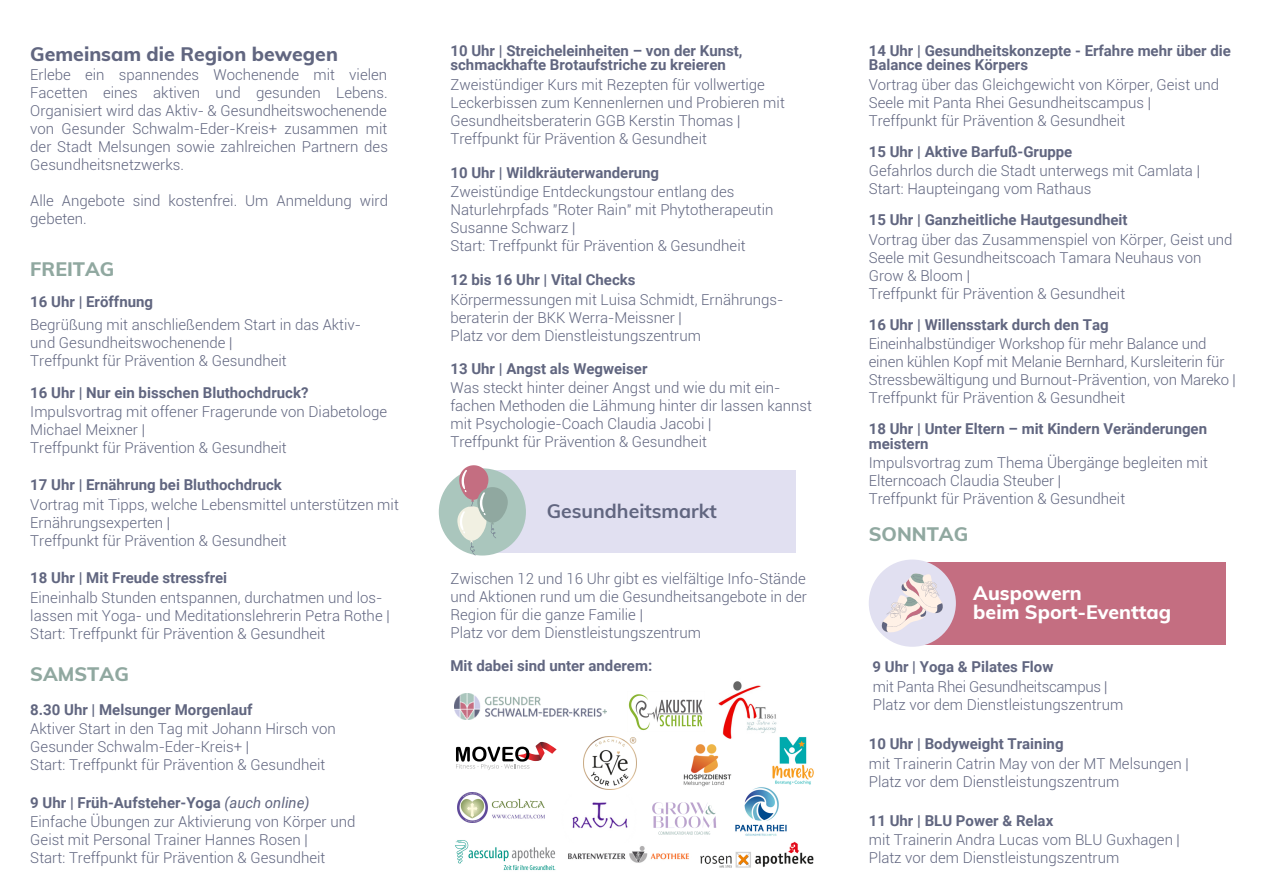
<style>
.page{position:relative;width:1263px;height:894px;background:#fff}
.page>*{position:absolute;margin:0;border:0;box-sizing:border-box;transform-origin:0 0}
.t1{font:800 19.5px "Muli";color:#fff}
.t2{font:800 19.5px "Muli";color:#616680}
.t3{font:800 19.5px "Muli";color:#90a8a0}
.t4{font:700 19.5px "Muli";color:#616680}
.t5{font:300 15px/18px "Roboto";color:#616680}
.t6{font:700 15px/14.5px "Roboto";color:#616680}
.s1{font-weight:400;font-style:italic}
</style>
<div class="page">
<div style="left:912px;top:562px;width:313px;height:82px;background:#c46e81"></div>
<div style="left:869px;top:559px;width:87px;height:87px;background:#e1e0f1;border-radius:50%"></div>
<svg style="left:881px;top:573px;width:62px;height:59px"></svg>
<svg style="left:456px;top:742px;width:101px;height:27px"></svg>
<img style="left:718px;top:681px;width:59px;height:58px">
<img style="left:457px;top:792px;width:88px;height:30px">
<img style="left:628px;top:694px;width:75px;height:36px">
<img style="left:769px;top:736px;width:45px;height:48px">
<img style="left:455px;top:840px;width:101px;height:31px">
<img style="left:568px;top:846px;width:121px;height:17px">
<img style="left:700px;top:841px;width:113px;height:27px">
<img style="left:735px;top:787px;width:52px;height:49px">
<img style="left:572px;top:802px;width:56px;height:27px">
<img style="left:683px;top:744px;width:49px;height:42px">
<img style="left:652px;top:802px;width:65px;height:33px">
<div style="left:482px;top:470px;width:313px;height:83px;background:#e1e0f1"></div>
<div style="left:439px;top:468px;width:87px;height:87px;background:#aac6bd;border-radius:50%"></div>
<img style="left:454px;top:693px;width:153px;height:26px">
<svg style="left:457px;top:465px;width:51px;height:90px"></svg>
<img style="left:583px;top:736px;width:53px;height:53px">
<p class="t2" style="left:30px;top:41px;width:309px">Gemeinsam die Region bewegen</p>
<p class="t5" style="left:30px;top:66px;width:359px;text-align:justify">Erlebe ein spannendes Wochenende mit vielen Facetten eines aktiven und gesunden Lebens.<br>Organisiert wird das Aktiv- &amp; Gesundheitswochenende von Gesunder Schwalm-Eder-Kreis+ zusammen mit der Stadt Melsungen sowie zahlreichen Partnern des Gesundheitsnetzwerks.</p>
<p class="t5" style="left:30px;top:192px;width:359px">Alle Angebote sind kostenfrei. Um Anmeldung wird gebeten.</p>
<p class="t3" style="left:30px;top:256px;width:86px">FREITAG</p>
<p class="t6" style="left:30px;top:295px;width:124px">16 Uhr | Eröffnung</p>
<p class="t5" style="left:30px;top:315px;width:332px">Begrüßung mit anschließendem Start in das Aktiv&shy;und Gesundheitswochenende |</p>
<p class="t5" style="left:30px;top:351px;width:258px">Treffpunkt für Prävention &amp; Gesundheit</p>
<p class="t6" style="left:30px;top:385px;width:280px">16 Uhr | Nur ein bisschen Bluthochdruck?</p>
<p class="t5" style="left:30px;top:403px;width:358px">Impulsvortrag mit offener Fragerunde von Diabetologe<br>Michael Meixner |</p>
<p class="t5" style="left:30px;top:439px;width:258px">Treffpunkt für Prävention &amp; Gesundheit</p>
<p class="t6" style="left:30px;top:478px;width:253px">17 Uhr | Ernährung bei Bluthochdruck</p>
<p class="t5" style="left:30px;top:495px;width:370px">Vortrag mit Tipps, welche Lebensmittel unterstützen mit<br>Ernährungsexperten |</p>
<p class="t5" style="left:30px;top:531px;width:258px">Treffpunkt für Prävention &amp; Gesundheit</p>
<p class="t6" style="left:30px;top:570px;width:198px">18 Uhr | Mit Freude stressfrei</p>
<p class="t5" style="left:30px;top:588px;width:361px">Eineinhalb Stunden entspannen, durchatmen und los&shy;lassen mit Yoga- und Meditationslehrerin Petra Rothe |</p>
<p class="t5" style="left:30px;top:624px;width:297px">Start: Treffpunkt für Prävention &amp; Gesundheit</p>
<p class="t3" style="left:30px;top:661px;width:100px">SAMSTAG</p>
<p class="t6" style="left:30px;top:702px;width:224px">8.30 Uhr | Melsunger Morgenlauf</p>
<p class="t5" style="left:30px;top:720px;width:307px">Aktiver Start in den Tag mit Johann Hirsch von<br>Gesunder Schwalm-Eder-Kreis+ |</p>
<p class="t5" style="left:30px;top:756px;width:297px">Start: Treffpunkt für Prävention &amp; Gesundheit</p>
<p class="t6" style="left:30px;top:795px;width:281px">9 Uhr | Früh-Aufsteher-Yoga <span class="s1">(auch online)</span></p>
<p class="t5" style="left:30px;top:812px;width:327px">Einfache Übungen zur Aktivierung von Körper und<br>Geist mit Personal Trainer Hannes Rosen |</p>
<p class="t5" style="left:30px;top:848px;width:297px">Start: Treffpunkt für Prävention &amp; Gesundheit</p>
<p class="t6" style="left:450px;top:43px;width:294px">10 Uhr | Streicheleinheiten – von der Kunst, schmackhafte Brotaufstriche zu kreieren</p>
<p class="t5" style="left:450px;top:75px;width:336px">Zweistündiger Kurs mit Rezepten für vollwertige<br>Leckerbissen zum Kennenlernen und Probieren mit<br>Gesundheitsberaterin GGB Kerstin Thomas |</p>
<p class="t5" style="left:450px;top:129px;width:258px">Treffpunkt für Prävention &amp; Gesundheit</p>
<p class="t6" style="left:450px;top:165px;width:210px">10 Uhr | Wildkräuterwanderung</p>
<p class="t5" style="left:450px;top:183px;width:325px">Zweistündige Entdeckungstour entlang des<br>Naturlehrpfads "Roter Rain" mit Phytotherapeutin<br>Susanne Schwarz |</p>
<p class="t5" style="left:450px;top:237px;width:297px">Start: Treffpunkt für Prävention &amp; Gesundheit</p>
<p class="t6" style="left:450px;top:273px;width:187px">12 bis 16 Uhr | Vital Checks</p>
<p class="t5" style="left:450px;top:290px;width:335px">Körpermessungen mit Luisa Schmidt, Ernährungs&shy;beraterin der BKK Werra-Meissner |</p>
<p class="t5" style="left:450px;top:326px;width:252px">Platz vor dem Dienstleistungszentrum</p>
<p class="t6" style="left:450px;top:361px;width:199px">13 Uhr | Angst als Wegweiser</p>
<p class="t5" style="left:450px;top:379px;width:363px">Was steckt hinter deiner Angst und wie du mit ein&shy;fachen Methoden die Lähmung hinter dir lassen kannst mit Psychologie-Coach Claudia Jacobi |</p>
<p class="t5" style="left:450px;top:433px;width:258px">Treffpunkt für Prävention &amp; Gesundheit</p>
<p class="t4" style="left:547px;top:498px;width:172px">Gesundheitsmarkt</p>
<p class="t5" style="left:450px;top:569px;width:358px;text-align:justify">Zwischen 12 und 16 Uhr gibt es vielfältige Info-Stände und Aktionen rund um die Gesundheitsangebote in der Region für die ganze Familie |</p>
<p class="t5" style="left:450px;top:623px;width:252px">Platz vor dem Dienstleistungszentrum</p>
<p class="t6" style="left:450px;top:658px;width:203px">Mit dabei sind unter anderem:</p>
<p class="t6" style="left:869px;top:43px;width:364px">14 Uhr | Gesundheitskonzepte - Erfahre mehr über die<br>Balance deines Körpers</p>
<p class="t5" style="left:869px;top:75px;width:352px">Vortrag über das Gleichgewicht von Körper, Geist und<br>Seele mit Panta Rhei Gesundheitscampus |</p>
<p class="t5" style="left:869px;top:111px;width:258px">Treffpunkt für Prävention &amp; Gesundheit</p>
<p class="t6" style="left:869px;top:144px;width:205px">15 Uhr | Aktive Barfuß-Gruppe</p>
<p class="t5" style="left:869px;top:162px;width:333px">Gefahrlos durch die Stadt unterwegs mit Camlata |</p>
<p class="t5" style="left:869px;top:180px;width:224px">Start: Haupteingang vom Rathaus</p>
<p class="t6" style="left:869px;top:212px;width:260px">15 Uhr | Ganzheitliche Hautgesundheit</p>
<p class="t5" style="left:869px;top:230px;width:365px">Vortrag über das Zusammenspiel von Körper, Geist und<br>Seele mit Gesundheitscoach Tamara Neuhaus von</p>
<p class="t5" style="left:869px;top:266px;width:103px">Grow &amp; Bloom |</p>
<p class="t5" style="left:869px;top:284px;width:258px">Treffpunkt für Prävention &amp; Gesundheit</p>
<p class="t6" style="left:869px;top:317px;width:241px">16 Uhr | Willensstark durch den Tag</p>
<p class="t5" style="left:869px;top:335px;width:369px">Eineinhalbstündiger Workshop für mehr Balance und einen kühlen Kopf mit Melanie Bernhard, Kursleiterin für<br>Stressbewältigung und Burnout-Prävention, von Mareko |</p>
<p class="t5" style="left:869px;top:389px;width:258px">Treffpunkt für Prävention &amp; Gesundheit</p>
<p class="t6" style="left:869px;top:421px;width:340px">18 Uhr | Unter Eltern – mit Kindern Veränderungen meistern</p>
<p class="t5" style="left:869px;top:454px;width:341px">Impulsvortrag zum Thema Übergänge begleiten mit<br>Elterncoach Claudia Steuber |</p>
<p class="t5" style="left:869px;top:490px;width:258px">Treffpunkt für Prävention &amp; Gesundheit</p>
<p class="t3" style="left:869px;top:521px;width:101px">SONNTAG</p>
<p class="t1" style="left:973px;top:580px;width:110px">Auspowern</p>
<p class="t1" style="left:973px;top:599px;width:199px">beim Sport-Eventtag</p>
<p class="t6" style="left:872px;top:660px;width:182px">9 Uhr | Yoga &amp; Pilates Flow</p>
<p class="t5" style="left:873px;top:678px;width:236px">mit Panta Rhei Gesundheitscampus |</p>
<p class="t5" style="left:873px;top:696px;width:252px">Platz vor dem Dienstleistungszentrum</p>
<p class="t6" style="left:869px;top:736px;width:196px">10 Uhr | Bodyweight Training</p>
<p class="t5" style="left:869px;top:754px;width:321px">mit Trainerin Catrin May von der MT Melsungen |</p>
<p class="t5" style="left:869px;top:772px;width:252px">Platz vor dem Dienstleistungszentrum</p>
<p class="t6" style="left:869px;top:813px;width:186px">11 Uhr | BLU Power &amp; Relax</p>
<p class="t5" style="left:869px;top:830px;width:313px">mit Trainerin Andra Lucas vom BLU Guxhagen |</p>
<p class="t5" style="left:869px;top:848px;width:252px">Platz vor dem Dienstleistungszentrum</p>
</div>
